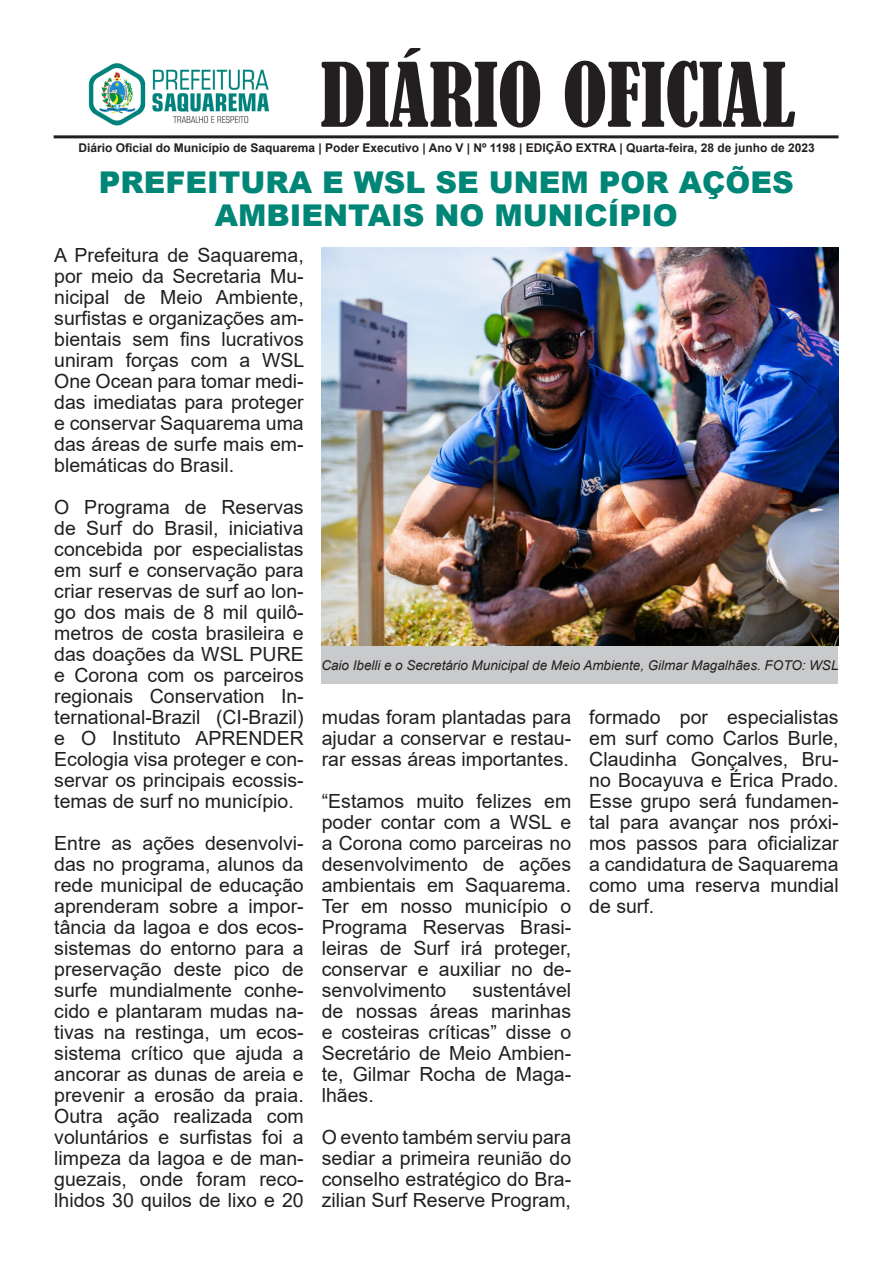
<style>
.page{position:relative;width:893px;height:1263px;background:#fff}
.page>*{position:absolute;margin:0;border:0;box-sizing:border-box;transform-origin:0 0}
.t1{font:condensed 82.5px "Bernard";color:#231f20}
.t2{font:900 30px "Arial";color:#008677}
.t3{font:19.5px/21px "Arial";color:#231f20;text-align:justify}
.t4{font:italic 13.5px "Arial";color:#231f20}
.t5{font:700 12px "Arial";color:#231f20}
</style>
<div class="page">
<hr style="left:54px;top:135px;width:785px;height:3px;background:#231f20">
<img style="left:88px;top:63px;width:181px;height:63px">
<div style="left:321px;top:646px;width:517px;height:38px;background:#c9cacc"></div>
<img style="left:322px;top:248px;width:517px;height:398px">
<p class="t1" style="left:321px;top:47px;width:476px">DIÁRIO OFICIAL</p>
<p class="t5" style="left:78px;top:139px;width:738px">Diário Oficial do Município de Saquarema | Poder Executivo | Ano V | Nº 1198 | EDIÇÃO EXTRA | Quarta-feira, 28 de junho de 2023</p>
<p class="t2" style="left:99px;top:160px;width:696px">PREFEITURA E WSL SE UNEM POR AÇÕES</p>
<p class="t2" style="left:215px;top:193px;width:464px">AMBIENTAIS NO MUNICÍPIO</p>
<p class="t3" style="left:54px;top:244px;width:252px">A Prefeitura de Saquarema, por meio da Secretaria Mu&shy;nicipal de Meio Ambiente, surfistas e organizações am&shy;bientais sem fins lucrativos uniram forças com a WSL One Ocean para tomar medi&shy;das imediatas para proteger e conservar Saquarema uma das áreas de surfe mais em&shy;blemáticas do Brasil.</p>
<p class="t3" style="left:54px;top:496px;width:251px">O Programa de Reservas de Surf do Brasil, iniciativa concebida por especialistas em surf e conservação para criar reservas de surf ao lon&shy;go dos mais de 8 mil quilô&shy;metros de costa brasileira e das doações da WSL PURE e Corona com os parceiros regionais Conservation In&shy;ternational-Brazil (CI-Brazil) e O Instituto APRENDER Ecologia visa proteger e con&shy;servar os principais ecossis&shy;temas de surf no município.</p>
<p class="t3" style="left:54px;top:832px;width:251px">Entre as ações desenvolvi&shy;das no programa, alunos da rede municipal de educação aprenderam sobre a impor&shy;tância da lagoa e dos ecos&shy;sistemas do entorno para a preservação deste pico de surfe mundialmente conhe&shy;cido e plantaram mudas na&shy;tivas na restinga, um ecos&shy;sistema crítico que ajuda a ancorar as dunas de areia e prevenir a erosão da praia.<br>Outra ação realizada com voluntários e surfistas foi a limpeza da lagoa e de man&shy;guezais, onde foram reco&shy;lhidos 30 quilos de lixo e 20</p>
<p class="t4" style="left:321px;top:656px;width:519px">Caio Ibelli e o Secretário Municipal de Meio Ambiente, Gilmar Magalhães. FOTO: WSL</p>
<p class="t3" style="left:322px;top:706px;width:251px">mudas foram plantadas para ajudar a conservar e restau&shy;rar essas áreas importantes.</p>
<p class="t3" style="left:322px;top:790px;width:251px">“Estamos muito felizes em poder contar com a WSL e a Corona como parceiras no desenvolvimento de ações ambientais em Saquarema.<br>Ter em nosso município o Programa Reservas Brasi&shy;leiras de Surf irá proteger, conservar e auxiliar no de&shy;senvolvimento</p>
<p class="t3" style="left:322px;top:979px;width:251px;text-indent:151px">sustentável de nossas áreas marinhas e costeiras críticas” disse o Secretário de Meio Ambien&shy;te, Gilmar Rocha de Maga&shy;lhães.</p>
<p class="t3" style="left:322px;top:1126px;width:251px">O evento também serviu para sediar a primeira reunião do</p>
<p class="t3" style="left:322px;top:1168px;width:251px">conselho estratégico do Bra&shy;zilian Surf Reserve Program,</p>
<p class="t3" style="left:589px;top:706px;width:251px">formado por especialistas em surf como Carlos Burle, Claudinha Gonçalves, Bru&shy;no Bocayuva e Érica Prado.<br>Esse grupo será fundamen&shy;tal para avançar nos próxi&shy;mos passos para oficializar a candidatura de Saquarema como uma reserva mundial de surf.</p>
</div>
